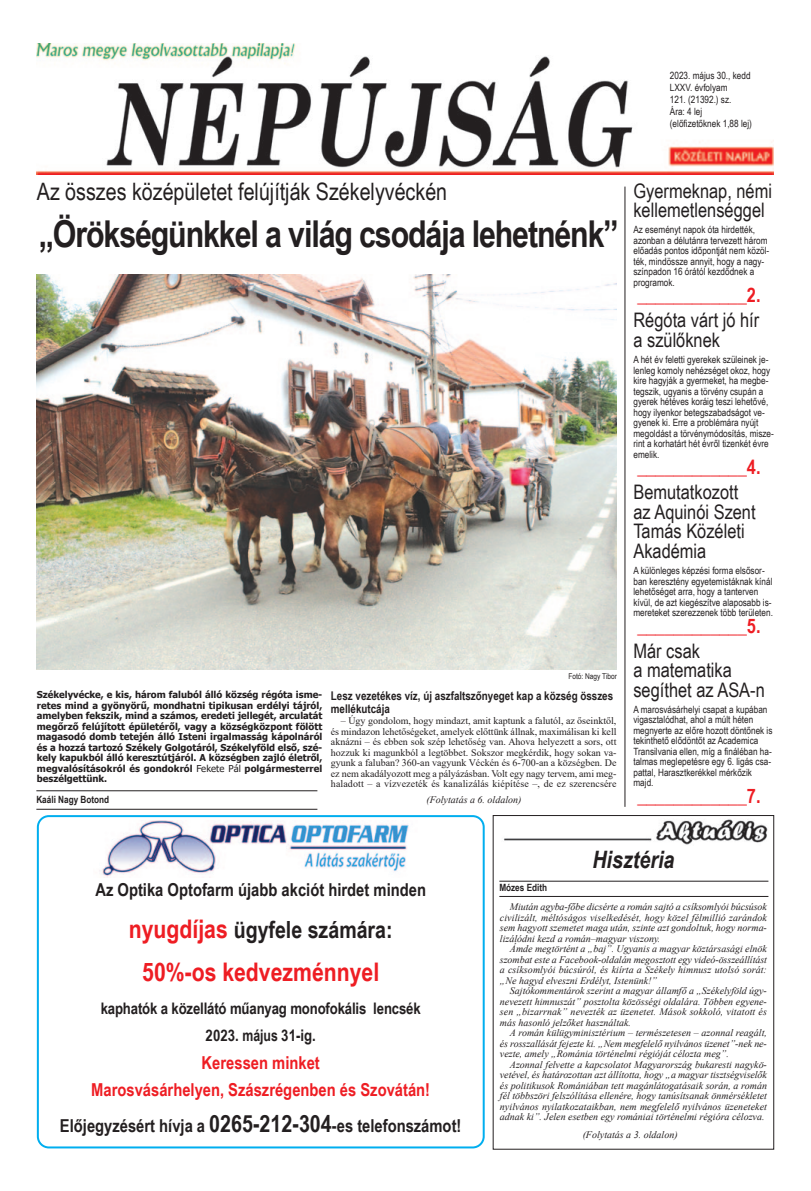
<style>
.page{position:relative;width:811px;height:1191px;background:#fff}
.page>*{position:absolute;margin:0;border:0;box-sizing:border-box;transform-origin:0 0}
.t1{font:700 37px "Arial Narrow";letter-spacing:-.03em;color:#231f20}
.t2{font:700 25.6px "Arial Narrow";color:#ee1d23}
.t3{font:24px "Arial Narrow";color:#231f20}
.t4{font:italic 700 24px "Arial Narrow";color:#231f20}
.t5{font:700 23.6px "Arial Narrow";color:#231f20}
.t6{font:20px/19.5px "Arial Narrow";color:#231f20}
.t7{font:700 20px "Arial Narrow";color:#ee1d23}
.t8{font:700 17.8px "Arial Narrow";color:#231f20}
.t9{font:700 17.8px/27.3px "Arial Narrow";color:#ee1d23;text-align:center}
.t10{font:700 16px "Arial Narrow";color:#231f20;scale:.94 1}
.t11{font:700 15.9px "Arial Narrow";letter-spacing:-.01em;color:#231f20}
.t12{font:700 12px/13px "Arial Narrow";color:#231f20}
.t13{font:italic 10px/10.5px "Times New Roman";color:#231f20;text-align:justify}
.t14{font:10px/10.5px "Arial Narrow";color:#231f20}
.t15{font:10px/10.5px "Times New Roman";letter-spacing:.01em;color:#231f20;text-align:justify}
.t16{font:700 10px "Arial Narrow";color:#231f20}
.t17{font:700 9.5px/10.5px "Tahoma";letter-spacing:.01em;color:#231f20;text-align:justify}
.t18{font:8px "Arial Narrow";color:#231f20}
.s1{font-weight:400}
.s2{font-size:25.6px;color:#ee1d23}
.s3{font-size:15.9px}
.s4{font-size:23.7px}
</style>
<div class="page">
<img style="left:37px;top:44px;width:737px;height:130px">
<div style="left:493px;top:815px;width:281px;height:334px;border:1px solid #231f20"></div>
<hr style="left:499px;top:896px;width:269px;height:1px;background:#231f20">
<hr style="left:499px;top:881px;width:269px;height:1px;background:#231f20">
<img style="left:504px;top:819px;width:264px;height:26px">
<hr style="left:625px;top:187px;width:1px;height:620px;background:#231f20">
<hr style="left:36px;top:809px;width:281px;height:1px;background:#231f20">
<hr style="left:36px;top:790px;width:281px;height:1px;background:#231f20">
<img style="left:36px;top:274px;width:580px;height:396px">
<svg style="left:37px;top:815px;width:448px;height:333px"></svg>
<div style="left:46px;top:819px;width:428px;height:59px;background:#fff"></div>
<img style="left:99px;top:820px;width:310px;height:57px">
<p class="t14" style="left:670px;top:70px;width:82px">2023. május 30., kedd</p>
<p class="t14" style="left:670px;top:82px;width:59px">LXXV. évfolyam</p>
<p class="t14" style="left:670px;top:94px;width:63px">121. (21392.) sz.</p>
<p class="t14" style="left:670px;top:106px;width:34px">Ára: 4 lej</p>
<p class="t14" style="left:670px;top:118px;width:84px">(előfizetőknek 1,88 lej)</p>
<p class="t6" style="left:633px;top:180px;width:140px">Gyermeknap, némi kellemetlenséggel</p>
<p class="t14" style="left:633px;top:224px;width:137px">Az eseményt napok óta hirdették, azonban a délutánra tervezett három előadás pontos időpontját nem közöl&shy;ték, mindössze annyit, hogy a nagy&shy;színpadon 16 órától kezdődnek a programok.</p>
<p class="t7" style="left:637px;top:283px;width:125px">____________2.</p>
<p class="t6" style="left:633px;top:310px;width:127px">Régóta várt jó hír a szülőknek</p>
<p class="t14" style="left:633px;top:354px;width:142px">A hét év feletti gyerekek szüleinek je&shy;lenleg komoly nehézséget okoz, hogy kire hagyják a gyermeket, ha megbe&shy;tegszik, ugyanis a törvény csupán a gyerek hétéves koráig teszi lehetővé, hogy ilyenkor betegszabadságot ve&shy;gyenek ki. Erre a problémára nyújt megoldást a törvénymódosítás, misze&shy;rint a korhatárt hét évről tizenkét évre emelik.</p>
<p class="t7" style="left:637px;top:455px;width:125px">____________4.</p>
<p class="t6" style="left:633px;top:482px;width:124px">Bemutatkozott az Aquinói Szent<br>Tamás Közéleti<br>Akadémia</p>
<p class="t14" style="left:633px;top:565px;width:141px">A különleges képzési forma elsősor&shy;ban keresztény egyetemistáknak kínál lehetőséget arra, hogy a tanterven kívül, de azt kiegészítve alaposabb is&shy;mereteket szerezzenek több területen.</p>
<p class="t7" style="left:637px;top:614px;width:125px">____________5.</p>
<p class="t6" style="left:633px;top:640px;width:133px">Már csak<br>a matematika segíthet az ASA-n</p>
<p class="t14" style="left:633px;top:704px;width:141px">A marosvásárhelyi csapat a kupában vigasztalódhat, ahol a múlt héten megnyerte az előre hozott döntőnek is tekinthető elődöntőt az Academica<br>Transilvania ellen, míg a fináléban ha&shy;talmas meglepetésre egy 6. ligás csa&shy;pattal, Harasztkerékkel mérkőzik majd.</p>
<p class="t3" style="left:37px;top:178px;width:412px">Az összes középületet felújítják Székelyvéckén</p>
<p class="t1" style="left:39px;top:213px;width:581px">„Örökségünkkel a világ csodája lehetnénk”</p>
<p class="t18" style="left:568px;top:671px;width:50px">Fotó: Nagy Tibor</p>
<p class="t17" style="left:37px;top:689px;width:287px">Székelyvécke, e kis, három faluból álló község régóta isme&shy;retes mind a gyönyörű, mondhatni tipikusan erdélyi tájról, amelyben fekszik, mind a számos, eredeti jellegét, arculatát megőrző felújított épületéről, vagy a községközpont fölött magasodó domb tetején álló Isteni irgalmasság kápolnáról és a hozzá tartozó Székely Golgotáról, Székelyföld első, szé&shy;kely kapukból álló keresztútjáról. A községben zajló életről, megvalósításokról és gondokról <span class="s1">Fekete Pál</span> polgármesterrel beszélgettünk.</p>
<p class="t12" style="left:331px;top:688px;width:284px">Lesz vezetékes víz, új aszfaltszőnyeget kap a község összes mellékutcája</p>
<p class="t15" style="left:331px;top:716px;width:287px;text-indent:10px">– Úgy gondolom, hogy mindazt, amit kaptunk a falutól, az őseinktől, és mindazon lehetőségeket, amelyek előttünk állnak, maximálisan ki kell aknázni – és ebben sok szép lehetőség van. Ahova helyezett a sors, ott hozzuk ki magunkból a legtöbbet. Sokszor megkérdik, hogy sokan va&shy;gyunk a faluban? 360-an vagyunk Véckén és 6-700-an a községben. De ez nem akadályozott meg a pályázásban. Volt egy nagy tervem, ami meg&shy;haladott – a vízvezeték és kanalizálás kiépítése –, de ez szerencsére</p>
<p class="t16" style="left:36px;top:793px;width:74px">Kaáli Nagy Botond</p>
<p class="t7" style="left:637px;top:784px;width:125px">____________7.</p>
<p class="t13" style="left:426px;top:794px;width:96px">(Folytatás a 6. oldalon)</p>
<p class="t8" style="left:95px;top:879px;width:332px">Az Optika Optofarm újabb akciót hirdet minden</p>
<p class="t5" style="left:129px;top:916px;width:265px"><span class="s2">nyugdíjas</span> ügyfele számára:</p>
<p class="t2" style="left:142px;top:956px;width:238px">50%-os kedvezménnyel</p>
<p class="t11" style="left:101px;top:999px;width:321px">kaphatók a közellátó műanyag monofokális lencsék</p>
<p class="t10" style="left:206px;top:1026px;width:119px"><span class="s3">2023.</span> május 31-ig.</p>
<p class="t9" style="left:91px;top:1048px;width:340px">Keressen minket<br>Marosvásárhelyen, Szászrégenben és Szovátán!</p>
<p class="t8" style="left:60px;top:1115px;width:403px">Előjegyzésért hívja a <span class="s4">0265-212-304</span>-es telefonszámot!</p>
<p class="t4" style="left:592px;top:845px;width:84px">Hisztéria</p>
<p class="t13" style="left:500px;top:901px;width:268px;text-indent:10px">Miután agyba-főbe dicsérte a román sajtó a csíksomlyói búcsúsok civilizált, méltóságos viselkedését, hogy közel félmillió zarándok sem hagyott szemetet maga után, szinte azt gondoltuk, hogy norma&shy;lizálódni kezd a román–magyar viszony.</p>
<p class="t13" style="left:500px;top:943px;width:269px;text-indent:10px">Ámde megtörtént a „baj”. Ugyanis a magyar köztársasági elnök szombat este a Facebook-oldalán megosztott egy videó-összeállítást a csíksomlyói búcsúról, és kiírta a Székely himnusz utolsó sorát: „Ne hagyd elveszni Erdélyt, Istenünk!”</p>
<p class="t13" style="left:500px;top:985px;width:268px;text-indent:10px">Sajtókommentárok szerint a magyar államfő a „Székelyföld úgy&shy;nevezett himnuszát” posztolta közösségi oldalára. Többen egyene&shy;sen „bizarrnak” nevezték az üzenetet. Mások sokkoló, vitatott és más hasonló jelzőket használtak.</p>
<p class="t13" style="left:500px;top:1027px;width:268px;text-indent:10px">A román külügyminisztérium – természetesen – azonnal reagált, és rosszallását fejezte ki. „Nem megfelelő nyilvános üzenet”-nek ne&shy;vezte, amely „Románia történelmi régióját célozta meg”.</p>
<p class="t13" style="left:500px;top:1059px;width:269px;text-indent:10px">Azonnal felvette a kapcsolatot Magyarország bukaresti nagykö&shy;vetével, és határozottan azt állította, hogy „a magyar tisztségviselők és politikusok Romániában tett magánlátogatásaik során, a román fél többszöri felszólítása ellenére, hogy tanúsítsanak önmérsékletet nyilvános nyilatkozataikban, nem megfelelő nyilvános üzeneteket adnak ki”. Jelen esetben egy romániai történelmi régióra célozva.</p>
<p class="t16" style="left:499px;top:882px;width:49px">Mózes Edith</p>
<p class="t13" style="left:582px;top:1129px;width:96px">(Folytatás a 3. oldalon)</p>
</div>
